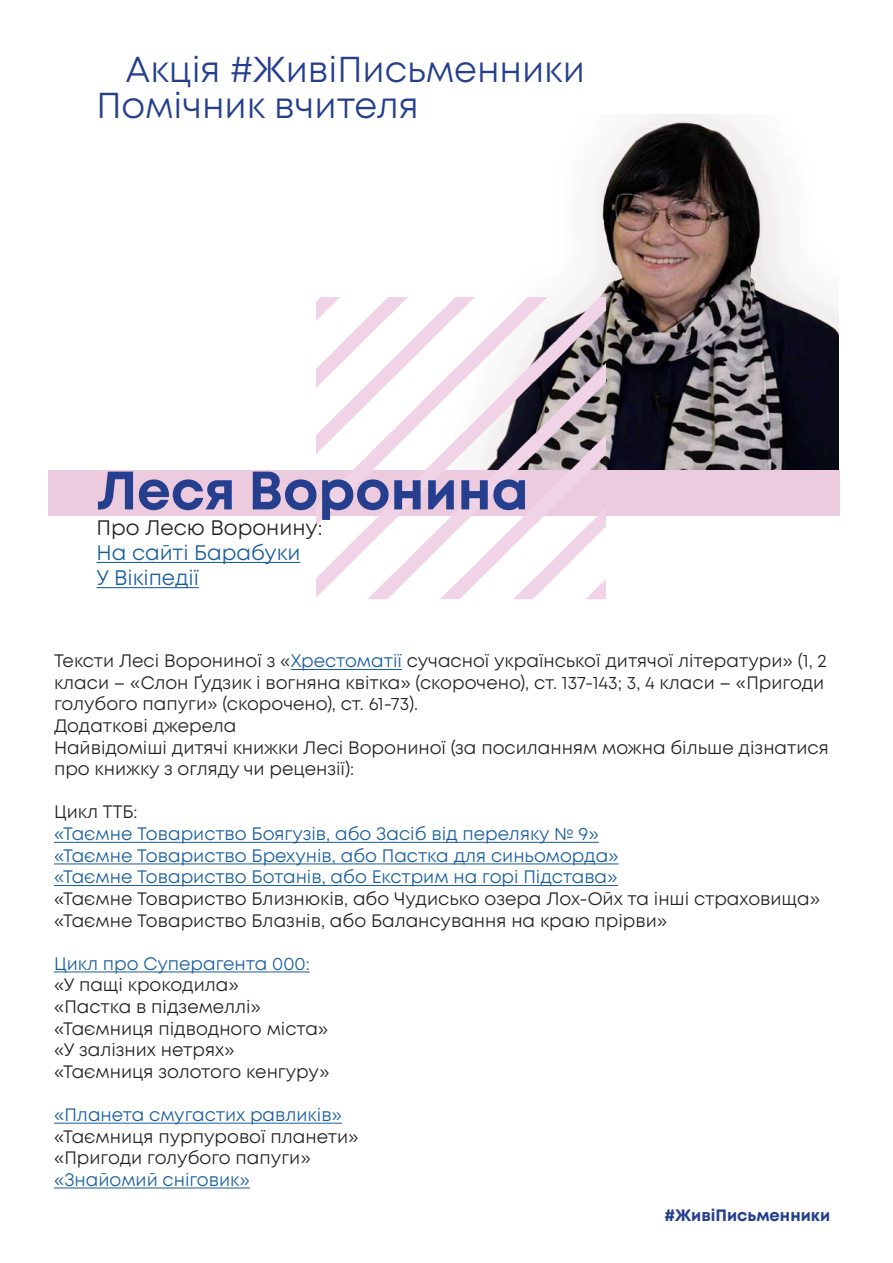
<style>
.page{position:relative;width:893px;height:1263px;background:#fff}
.page>*{position:absolute;margin:0;border:0;box-sizing:border-box;transform-origin:0 0}
.t1{font:700 54px "Mont";color:#253f8e}
.t2{font:36px/36px "Mont";color:#253f8e}
.t3{font:21px/25.2px "Mont";color:#175d9e}
.t4{font:21px "Mont";color:#231f20}
.t5{font:18px/21.6px "Mont";color:#231f20}
.t6{font:18px/21.6px "Mont";color:#175d9e}
.t7{font:700 16.5px "Mont";color:#253f8e}
.s1{color:#175d9e}
</style>
<div class="page">
<hr style="left:291px;top:669px;width:111px;height:1px;background:#175d9e">
<hr style="left:54px;top:842px;width:545px;height:1px;background:#175d9e">
<hr style="left:54px;top:863px;width:565px;height:1px;background:#175d9e">
<hr style="left:54px;top:885px;width:564px;height:1px;background:#175d9e">
<hr style="left:54px;top:971px;width:256px;height:1px;background:#175d9e">
<hr style="left:54px;top:1123px;width:288px;height:1px;background:#175d9e">
<hr style="left:54px;top:1187px;width:196px;height:1px;background:#175d9e">
<img style="left:320px;top:114px;width:519px;height:356px">
<div style="left:49px;top:470px;width:791px;height:45px;background:#eccbdf"></div>
<img style="left:317px;top:298px;width:289px;height:301px">
<hr style="left:97px;top:562px;width:203px;height:1px;background:#175d9e">
<hr style="left:97px;top:587px;width:102px;height:1px;background:#175d9e">
<h2 class="t2" style="left:97px;top:52px;width:490px;text-indent:29px">Акція #ЖивіПисьменники<br>Помічник вчителя</h2>
<h1 class="t1" style="left:97px;top:455px;width:434px">Леся Воронина</h1>
<p class="t4" style="left:97px;top:514px;width:227px">Про Лесю Воронину:</p>
<p class="t3" style="left:97px;top:540px;width:205px">На сайті Барабуки<br>У Вікіпедії</p>
<p class="t5" style="left:54px;top:650px;width:776px">Тексти Лесі Ворониної з «<span class="s1">Хрестоматії</span> сучасної української дитячої літератури» (1, 2 класи – «Слон Ґудзик і вогняна квітка» (скорочено), ст. 137-143; 3, 4 класи – «Пригоди голубого папуги» (скорочено), ст. 61-73).<br>Додаткові джерела<br>Найвідоміші дитячі книжки Лесі Ворониної (за посиланням можна більше дізнатися про книжку з огляду чи рецензії):</p>
<p class="t5" style="left:54px;top:801px;width:85px">Цикл ТТБ:</p>
<p class="t6" style="left:54px;top:823px;width:566px">«Таємне Товариство Боягузів, або Засіб від переляку № 9» «Таємне Товариство Брехунів, або Пастка для синьоморда» «Таємне Товариство Ботанів, або Екстрим на горі Підстава»</p>
<p class="t5" style="left:54px;top:888px;width:767px">«Таємне Товариство Близнюків, або Чудисько озера Лох-Ойх та інші страховища» «Таємне Товариство Блазнів, або Балансування на краю прірви»</p>
<p class="t6" style="left:54px;top:953px;width:257px">Цикл про Суперагента 000:</p>
<p class="t5" style="left:54px;top:974px;width:277px">«У пащі крокодила»<br>«Пастка в підземеллі» «Таємниця підводного міста» «У залізних нетрях» «Таємниця золотого кенгуру»</p>
<p class="t6" style="left:54px;top:1104px;width:290px">«Планета смугастих равликів»</p>
<p class="t5" style="left:54px;top:1125px;width:306px">«Таємниця пурпурової планети» «Пригоди голубого папуги»</p>
<p class="t6" style="left:54px;top:1169px;width:197px">«Знайомий сніговик»</p>
<p class="t7" style="left:664px;top:1204px;width:167px">#ЖивіПисьменники</p>
</div>
